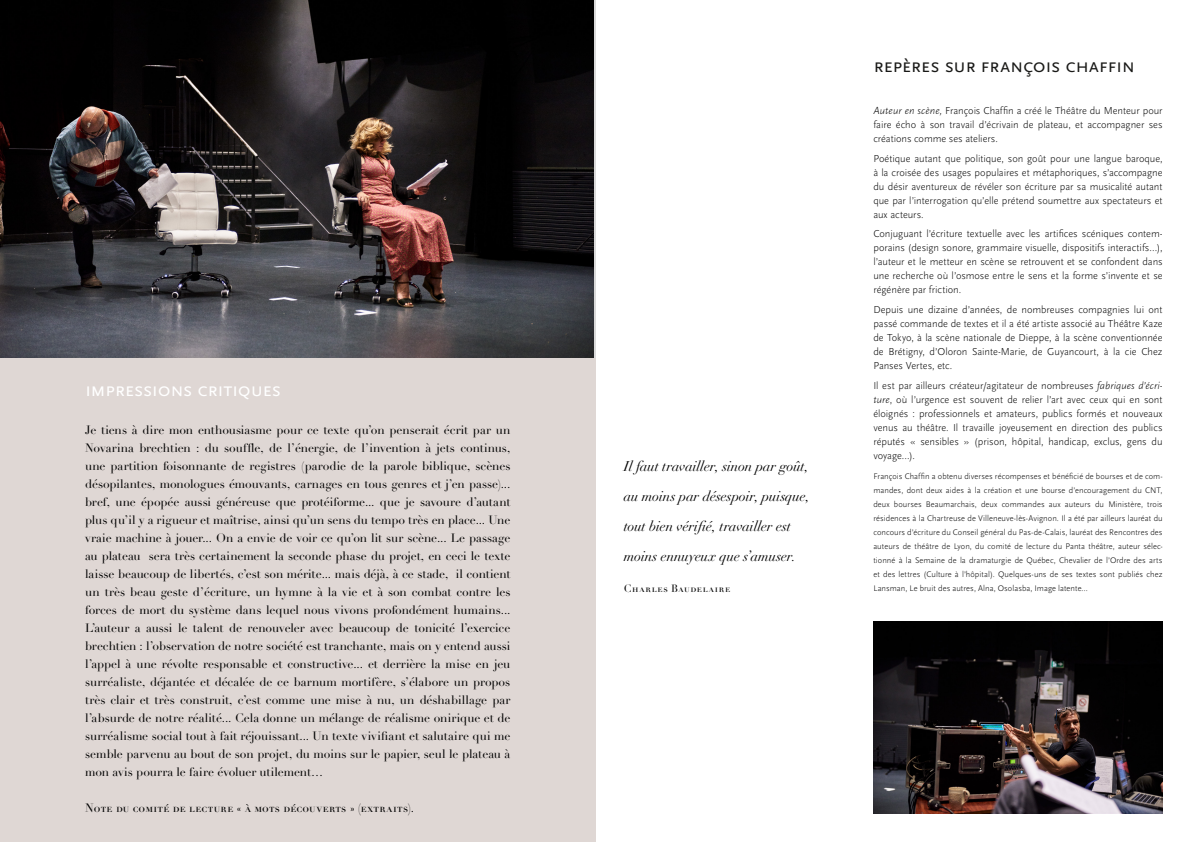
<style>
.page{position:relative;width:1191px;height:842px;background:#fff}
.page>*{position:absolute;margin:0;border:0;box-sizing:border-box;transform-origin:0 0}
.t1{font:20px "Scala Sans Caps";letter-spacing:-.02em;color:#191917}
.t2{font:20px "Scala Sans Caps";letter-spacing:-.02em;color:#fff}
.t3{font:italic 14px/30px "Didot LT Std";letter-spacing:-.01em;color:#000}
.t4{font:12px/18px "Didot LT Std";color:#000;text-align:justify}
.t5{font:12px "Didot LT Std";letter-spacing:.025em;color:#000}
.t6{font:300 10.5px/14px "Scala Sans";letter-spacing:-.005em;color:#000;text-align:justify}
.t7{font:10.5px "Didot LT Std";letter-spacing:.065em;color:#000}
.t8{font:300 8.5px/14px "Scala Sans";letter-spacing:.005em;color:#000;text-align:justify}
.s1{font-style:italic}
</style>
<div class="page">
<div style="left:0;top:0;width:595px;height:842px;background:#dfd7d4"></div>
<img style="left:0;top:0;width:593px;height:357px">
<img style="left:874px;top:621px;width:288px;height:193px">
<h1 class="t2" style="left:85px;top:379px;width:198px">impressions critiques</h1>
<p class="t4" style="left:85px;top:421px;width:427px">Je tiens à dire mon enthousiasme pour ce texte qu’on penserait écrit par un Novarina brechtien : du souffle, de l’énergie, de l’invention à jets continus, une partition foisonnante de registres (parodie de la parole biblique, scènes désopilantes, monologues émouvants, carnages en tous genres et j’en passe)... bref, une épopée aussi généreuse que protéiforme... que je savoure d’autant plus qu’il y a rigueur et maîtrise, ainsi qu’un sens du tempo très en place... Une vraie machine à jouer... On a envie de voir ce qu’on lit sur scène... Le passage au plateau sera très certainement la seconde phase du projet, en ceci le texte laisse beaucoup de libertés, c’est son mérite... mais déjà, à ce stade, il contient un très beau geste d’écriture, un hymne à la vie et à son combat contre les forces de mort du système dans lequel nous vivons profondément humains...<br>L’auteur a aussi le talent de renouveler avec beaucoup de tonicité l’exercice brechtien : l’observation de notre société est tranchante, mais on y entend aussi l’appel à une révolte responsable et constructive... et derrière la mise en jeu surréaliste, déjantée et décalée de ce barnum mortifère, s’élabore un propos très clair et très construit, c’est comme une mise à nu, un déshabillage par l’absurde de notre réalité... Cela donne un mélange de réalisme onirique et de surréalisme social tout à fait réjouissant... Un texte vivifiant et salutaire qui me semble parvenu au bout de son projet, du moins sur le papier, seul le plateau à mon avis pourra le faire évoluer utilement…</p>
<p class="t5" style="left:85px;top:801px;width:331px">Note du comité de lecture « à mots découverts » (extraits).</p>
<p class="t3" style="left:624px;top:451px;width:187px">Il faut travailler, sinon par goût, au moins par désespoir, puisque, tout bien vérifié, travailler est moins ennuyeux que s’amuser.</p>
<p class="t7" style="left:624px;top:582px;width:108px">Charles Baudelaire</p>
<h1 class="t1" style="left:873px;top:54px;width:263px">repères sur françois chaffin</h1>
<p class="t6" style="left:873px;top:104px;width:291px"><span class="s1">Auteur en scène,</span> François Chaffin a créé le Théâtre du Menteur pour faire écho à son travail d’écrivain de plateau, et accompagner ses créations comme ses ateliers.</p>
<p class="t6" style="left:873px;top:152px;width:291px">Poétique autant que politique, son goût pour une langue baroque, à la croisée des usages populaires et métaphoriques, s’accompagne du désir aventureux de révéler son écriture par sa musicalité autant que par l’interrogation qu’elle prétend soumettre aux spectateurs et aux acteurs.</p>
<p class="t6" style="left:873px;top:227px;width:291px">Conjuguant l’écriture textuelle avec les artifices scéniques contem&shy;porains (design sonore, grammaire visuelle, dispositifs interactifs…), l’auteur et le metteur en scène se retrouvent et se confondent dans une recherche où l’osmose entre le sens et la forme s’invente et se régénère par friction.</p>
<p class="t6" style="left:873px;top:303px;width:291px">Depuis une dizaine d’années, de nombreuses compagnies lui ont passé commande de textes et il a été artiste associé au Théâtre Kaze de Tokyo, à la scène nationale de Dieppe, à la scène conventionnée de Brétigny, d’Oloron Sainte-Marie, de Guyancourt, à la cie Chez Panses Vertes, etc.</p>
<p class="t6" style="left:873px;top:378px;width:291px">Il est par ailleurs créateur/agitateur de nombreuses <span class="s1">fabriques d’écri&shy;ture</span>, où l’urgence est souvent de relier l’art avec ceux qui en sont éloignés : professionnels et amateurs, publics formés et nouveaux venus au théâtre. Il travaille joyeusement en direction des publics réputés « sensibles » (prison, hôpital, handicap, exclus, gens du voyage…).</p>
<p class="t8" style="left:873px;top:469px;width:291px">François Chaffin a obtenu diverses récompenses et bénéficié de bourses et de com&shy;mandes, dont deux aides à la création et une bourse d’encouragement du CNT, deux bourses Beaumarchais, deux commandes aux auteurs du Ministère, trois résidences à la Chartreuse de Villeneuve-lès-Avignon. Il a été par ailleurs lauréat du concours d’écriture du Conseil général du Pas-de-Calais, lauréat des Rencontres des auteurs de théâtre de Lyon, du comité de lecture du Panta théâtre, auteur sélec&shy;tionné à la Semaine de la dramaturgie de Québec, Chevalier de l’Ordre des arts et des lettres (Culture à l’hôpital). Quelques-uns de ses textes sont publiés chez Lansman, Le bruit des autres, Alna, Osolasba, Image latente…</p>
</div>
